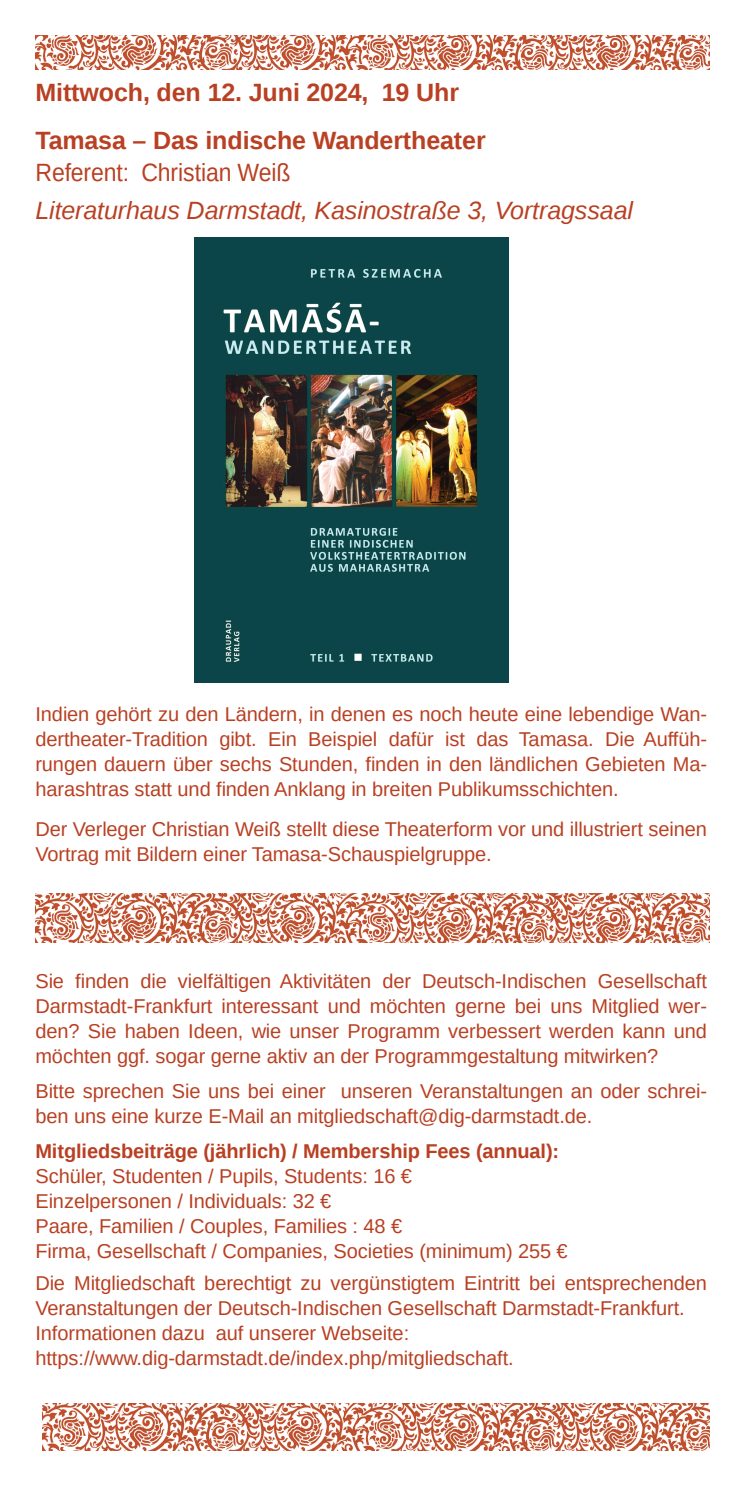
<style>
.page{position:relative;width:745px;height:1489px;background:#fff}
.page>*{position:absolute;margin:0;border:0;box-sizing:border-box;transform-origin:0 0}
.t1{font:700 25px/47.5px "Liberation Sans";letter-spacing:-.005em;color:#b94022}
.t2{font:italic 25px "Liberation Sans";letter-spacing:-.005em;color:#b94022}
.t3{font:25px "Liberation Sans";letter-spacing:-.005em;color:#b94022;scale:.92 1}
.t4{font:20px/25px "Liberation Sans";letter-spacing:-.005em;color:#b94022}
.t5{font:700 20px "Liberation Sans";letter-spacing:-.005em;color:#b94022}
</style>
<div class="page">
<img style="left:35px;top:35px;width:674px;height:35px">
<img style="left:194px;top:238px;width:314px;height:445px">
<img style="left:43px;top:1403px;width:666px;height:46px">
<img style="left:35px;top:893px;width:674px;height:49px">
<p class="t1" style="left:35px;top:69px;width:451px">Mittwoch, den 12. Juni 2024, 19 Uhr<br>Tamasa – Das indische Wandertheater</p>
<p class="t3" style="left:35px;top:158px;width:278px">Referent: Christian Weiß</p>
<p class="t2" style="left:35px;top:196px;width:598px">Literaturhaus Darmstadt, Kasinostraße 3, Vortragssaal</p>
<p class="t4" style="left:35px;top:701px;width:672px;text-align:justify">Indien gehört zu den Ländern, in denen es noch heute eine lebendige Wan&shy;dertheater-Tradition gibt. Ein Beispiel dafür ist das Tamasa. Die Auffüh&shy;rungen dauern über sechs Stunden, finden in den ländlichen Gebieten Ma&shy;harashtras statt und finden Anklang in breiten Publikumsschichten.</p>
<p class="t4" style="left:35px;top:816px;width:672px">Der Verleger Christian Weiß stellt diese Theaterform vor und illustriert seinen<br>Vortrag mit Bildern einer Tamasa-Schauspielgruppe.</p>
<p class="t4" style="left:35px;top:968px;width:672px;text-align:justify">Sie finden die vielfältigen Aktivitäten der Deutsch-Indischen Gesellschaft Darmstadt-Frankfurt interessant und möchten gerne bei uns Mitglied wer&shy;den? Sie haben Ideen, wie unser Programm verbessert werden kann und möchten ggf. sogar gerne aktiv an der Programmgestaltung mitwirken?</p>
<p class="t4" style="left:35px;top:1078px;width:672px">Bitte sprechen Sie uns bei einer unseren Veranstaltungen an oder schrei&shy;ben uns eine kurze E-Mail an mitgliedschaft@dig-darmstadt.de.</p>
<p class="t5" style="left:35px;top:1139px;width:525px">Mitgliedsbeiträge (jährlich) / Membership Fees (annual):</p>
<p class="t4" style="left:35px;top:1163px;width:533px">Schüler, Studenten / Pupils, Students: 16 €<br>Einzelpersonen / Individuals: 32 €<br>Paare, Familien / Couples, Families : 48 €<br>Firma, Gesellschaft / Companies, Societies (minimum) 255 €</p>
<p class="t4" style="left:35px;top:1270px;width:672px">Die Mitgliedschaft berechtigt zu vergünstigtem Eintritt bei entsprechenden Veranstaltungen der Deutsch-Indischen Gesellschaft Darmstadt-Frankfurt.<br>Informationen dazu auf unserer Webseite: https://www.dig-darmstadt.de/index.php/mitgliedschaft.</p>
</div>
